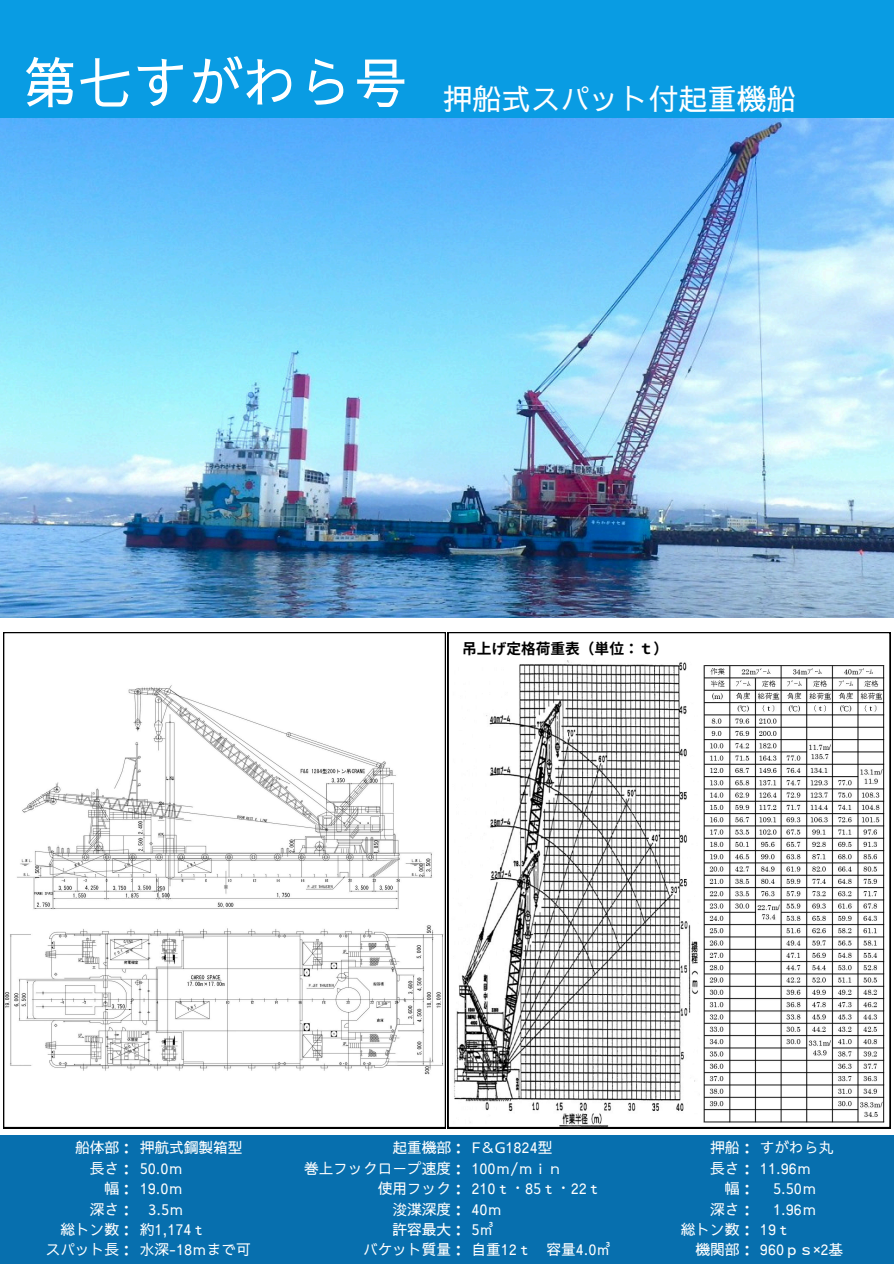
<style>
.page{position:relative;width:894px;height:1264px;background:#fff}
.page>*{position:absolute;margin:0;border:0;box-sizing:border-box;transform-origin:0 0}
.t1{font:500 55.05px "Sawarabi Gothic";color:#fff}
.t2{font:500 29.4px "Sawarabi Gothic";color:#fff}
.t3{font:500 14.7px "Sawarabi Gothic";color:#fff}
.t4{font:700 14.7px "Noto Sans JP";color:#000}
.s1{font-family:"Noto Sans CJ Ksc";font-weight:400}
</style>
<div class="page">
<div style="left:0;top:0;width:893px;height:123px;background:#099ce3"></div>
<img style="left:0;top:119px;width:893px;height:498px">
<div style="left:0;top:1135px;width:893px;height:128px;background:#076fae"></div>
<svg style="left:3px;top:632px;width:442px;height:495px"></svg>
<svg style="left:447px;top:632px;width:443px;height:495px"></svg>
<p class="t1" style="left:22px;top:58px;width:387px">第七すがわら号</p>
<p class="t2" style="left:442px;top:86px;width:354px">押船式スパット付起重機船</p>
<h2 class="t4" style="left:462px;top:637px;width:207px">吊上げ定格荷重表（単位：ｔ）</h2>
<p class="t3" style="left:75px;top:1141px;width:169px">船体部：押航式鋼製箱型</p>
<p class="t3" style="left:90px;top:1161px;width:95px">長さ： 50.0ｍ</p>
<p class="t3" style="left:104px;top:1181px;width:80px">幅： 19.0ｍ</p>
<p class="t3" style="left:148px;top:1202px;width:37px">3.5ｍ</p>
<p class="t3" style="left:60px;top:1222px;width:147px">総トン数：約1,174ｔ</p>
<p class="t3" style="left:46px;top:1242px;width:207px">スパット長：水深-18ｍまで可</p>
<p class="t3" style="left:90px;top:1202px;width:46px">深さ：</p>
<p class="t3" style="left:392px;top:1141px;width:161px">起重機部： F＆G1824型</p>
<p class="t3" style="left:304px;top:1161px;width:260px">巻上フックロープ速度： 100ｍ/ｍｉｎ</p>
<p class="t3" style="left:377px;top:1181px;width:225px">使用フック： 210ｔ・85ｔ・22ｔ</p>
<p class="t3" style="left:392px;top:1202px;width:111px"><span class="s1">浚</span>渫深度： 40ｍ</p>
<p class="t3" style="left:392px;top:1222px;width:103px">許容最大： 5㎥</p>
<p class="t3" style="left:363px;top:1242px;width:250px">バケット質量：自重12ｔ 容量4.0㎥</p>
<p class="t3" style="left:710px;top:1141px;width:125px">押船：すがわら丸</p>
<p class="t3" style="left:710px;top:1161px;width:103px">長さ： 11.96ｍ</p>
<p class="t3" style="left:724px;top:1181px;width:31px">幅：</p>
<p class="t3" style="left:710px;top:1202px;width:46px">深さ：</p>
<p class="t3" style="left:680px;top:1222px;width:111px">総トン数： 19ｔ</p>
<p class="t3" style="left:695px;top:1242px;width:149px">機関部： 960ｐｓ×2基</p>
<p class="t3" style="left:773px;top:1181px;width:45px">5.50ｍ</p>
<p class="t3" style="left:773px;top:1202px;width:45px">1.96ｍ</p>
</div>
